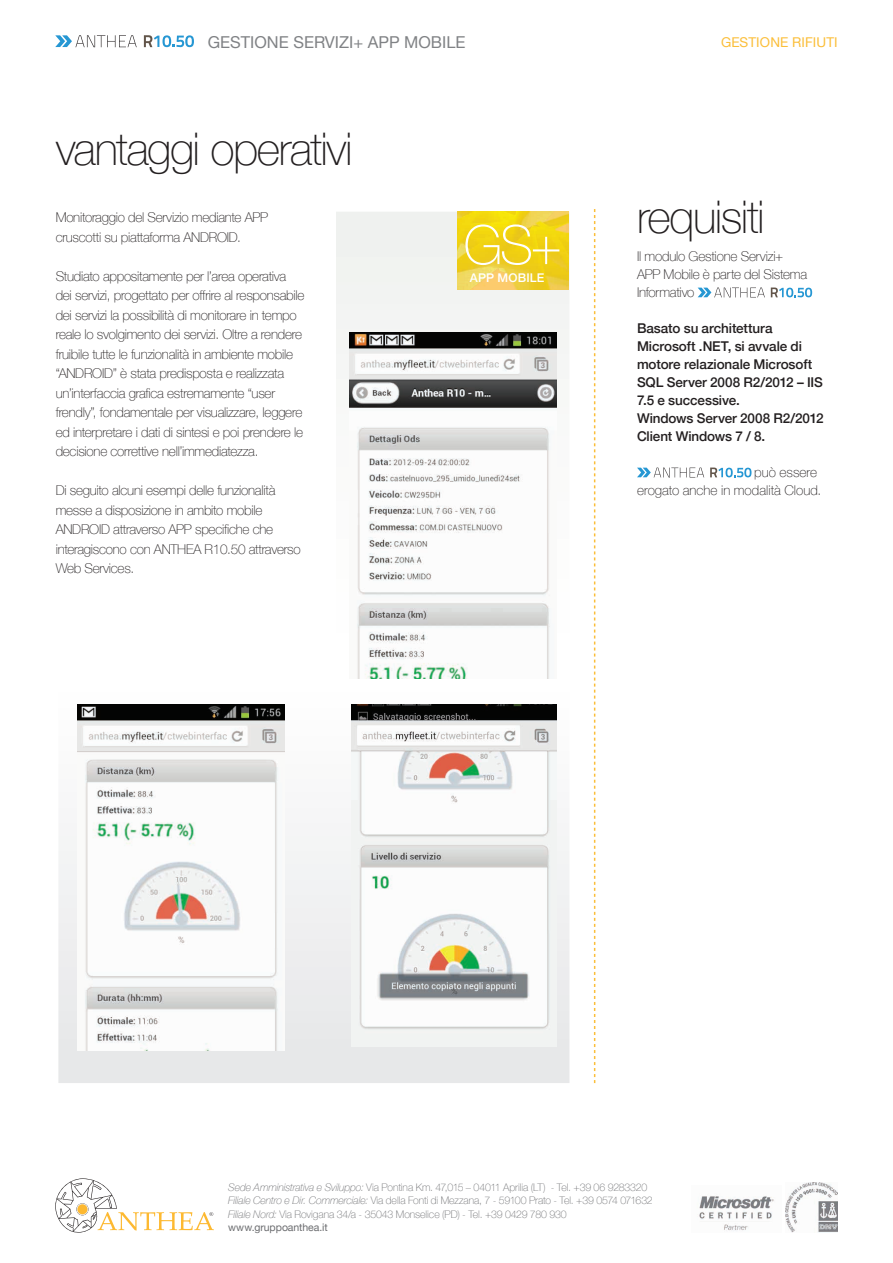
<style>
.page{position:relative;width:893px;height:1263px;background:#fff}
.page>*{position:absolute;margin:0;border:0;box-sizing:border-box;transform-origin:0 0}
.t1{font:100 54.3px "Helvetica Neue";color:#fff}
.t2{font:100 45px "Helvetica Neue";letter-spacing:-.035em;color:#231f20}
.t3{font:16.35px "Helvetica Neue";color:#808285}
.t4{font:100 13.5px/19.5px "Helvetica Neue";letter-spacing:-.02em;color:#231f20}
.t5{font:500 13.5px/18px "Helvetica Neue";letter-spacing:-.005em;color:#231f20}
.t6{font:100 13.5px/18px "Helvetica Neue";color:#231f20}
.t7{font:13.5px "Helvetica Neue";letter-spacing:.01em;color:#fbbe39}
.t8{font:500 12px "Helvetica Neue";letter-spacing:.015em;color:#fff}
.t9{font:100 10.5px/13.5px "Helvetica Neue";letter-spacing:-.01em;color:#6c6d70}
.s1{font-style:italic}
.s2{font-weight:400}
</style>
<div class="page">
<svg style="left:58px;top:212px;width:511px;height:871px"></svg>
<div style="left:41px;top:198px;width:294px;height:480px;background:#fff"></div>
<svg style="left:771px;top:287px;width:41px;height:10px"></svg>
<svg style="left:698px;top:288px;width:67px;height:9px"></svg>
<svg style="left:710px;top:467px;width:41px;height:10px"></svg>
<svg style="left:637px;top:468px;width:67px;height:9px"></svg>
<svg style="left:144px;top:35px;width:50px;height:12px"></svg>
<svg style="left:55px;top:35px;width:82px;height:12px"></svg>
<img style="left:785px;top:1182px;width:53px;height:51px">
<img style="left:699px;top:1196px;width:75px;height:35px">
<svg style="left:594px;top:209px;width:1px;height:874px"></svg>
<svg style="left:55px;top:1178px;width:159px;height:54px"></svg>
<img style="left:457px;top:212px;width:111px;height:77px">
<img style="left:350px;top:332px;width:207px;height:346px">
<img style="left:351px;top:705px;width:206px;height:342px">
<img style="left:78px;top:705px;width:207px;height:345px">
<p class="t3" style="left:208px;top:30px;width:259px">GESTIONE SERVIZI+ APP MOBILE</p>
<h2 class="t2" style="left:56px;top:115px;width:299px">vantaggi operativi</h2>
<p class="t4" style="left:56px;top:207px;width:214px">Monitoraggio del Servizio mediante APP cruscotti su piattaforma ANDROID.</p>
<p class="t4" style="left:56px;top:266px;width:250px">Studiato appositamente per l’area operativa dei servizi, progettato per offrire al responsabile dei servizi la possibilità di monitorare in tempo reale lo svolgimento dei servizi. Oltre a rendere fruibile tutte le funzionalità in ambiente mobile “ANDROID” è stata predisposta e realizzata un’interfaccia grafica estremamente “user frendly”, fondamentale per visualizzare, leggere ed interpretare i dati di sintesi e poi prendere le decisione correttive nell’immediatezza.</p>
<p class="t4" style="left:56px;top:480px;width:247px">Di seguito alcuni esempi delle funzionalità messe a disposizione in ambito mobile ANDROID attraverso APP specifiche che interagiscono con ANTHEA R10.50 attraverso Web Services.</p>
<h1 class="t1" style="left:463px;top:204px;width:100px">GS+</h1>
<p class="t8" style="left:470px;top:268px;width:76px">APP MOBILE</p>
<p class="t7" style="left:721px;top:32px;width:118px">GESTIONE RIFIUTI</p>
<h2 class="t2" style="left:637px;top:183px;width:129px">requisiti</h2>
<p class="t4" style="left:637px;top:247px;width:172px;line-height:18px">Il modulo Gestione Servizi+<br>APP Mobile è parte del Sistema<br>Informativo</p>
<p class="t5" style="left:637px;top:319px;width:188px">Basato su architettura<br>Microsoft .NET, si avvale di motore relazionale Microsoft<br>SQL Server 2008 R2/2012 – IIS<br>7.5 e successive.<br>Windows Server 2008 R2/2012<br>Client Windows 7 / 8.</p>
<p class="t6" style="left:637px;top:463px;width:186px;text-indent:117px">può essere erogato anche in modalità Cloud.</p>
<p class="t9" style="left:228px;top:1180px;width:426px"><span class="s1">Sede Amministrativa e Sviluppo:</span> Via Pontina Km. 47,015 – 04011 Aprilia (LT) - Tel. +39 06 9283320<br><span class="s1">Filiale Centro e Dir. Commerciale:</span> Via della Fonti di Mezzana, 7 - 59100 Prato - Tel. +39 0574 071632<br><span class="s1">Filiale Nord:</span> Via Rovigana 34/a - 35043 Monselice (PD) - Tel. +39 0429 780 930 <span class="s2">www.gruppoanthea.it</span></p>
</div>
